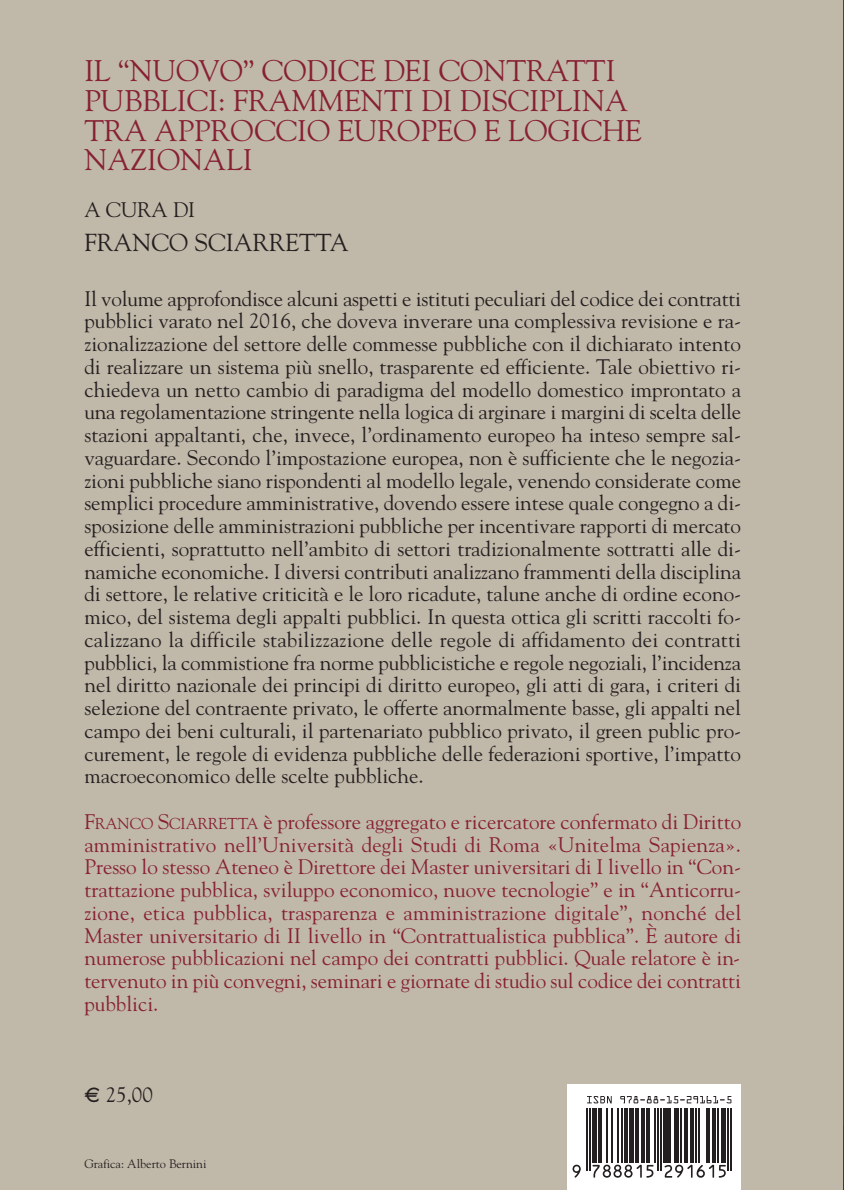
<style>
.page{position:relative;width:844px;height:1190px;background:#fff}
.page>*{position:absolute;margin:0;border:0;box-sizing:border-box;transform-origin:0 0}
.t1{font:29.75px/29.8px "Goudy";color:#872033}
.t2{font:24.5px "Goudy";color:#231f20}
.t3{font:21px/22.8px "Goudy";color:#231f20;text-align:justify}
.t4{font:21px/22.8px "Goudy";letter-spacing:-.005em;color:#872033;text-align:justify}
.t5{font:12.25px "Goudy";color:#231f20}
.s1{font-size:15.75px}
.s2{font-family:"Euro Classic"}
</style>
<div class="page">
<div style="left:0;top:0;width:843px;height:1190px;background:#c0b8a8"></div>
<svg style="left:843px;top:1126px;width:1px;height:64px"></svg>
<svg style="left:567px;top:1084px;width:174px;height:106px;background:#e6e6e6"></svg>
<svg style="left:587px;top:1096px;width:24px;height:7px"></svg>
<svg style="left:620px;top:1096px;width:111px;height:7px"></svg>
<svg style="left:572px;top:1165px;width:8px;height:13px"></svg>
<hr style="left:586px;top:1108px;width:1px;height:62px;background:#231f20">
<hr style="left:589px;top:1108px;width:1px;height:62px;background:#231f20">
<hr style="left:592px;top:1108px;width:4px;height:55px;background:#231f20">
<hr style="left:598px;top:1108px;width:3px;height:55px;background:#231f20">
<hr style="left:606px;top:1108px;width:1px;height:55px;background:#231f20">
<hr style="left:610px;top:1108px;width:2px;height:55px;background:#231f20">
<hr style="left:617px;top:1108px;width:1px;height:55px;background:#231f20">
<hr style="left:621px;top:1108px;width:2px;height:55px;background:#231f20">
<hr style="left:624px;top:1108px;width:3px;height:55px;background:#231f20">
<hr style="left:629px;top:1108px;width:4px;height:55px;background:#231f20">
<hr style="left:635px;top:1108px;width:3px;height:55px;background:#231f20">
<hr style="left:641px;top:1108px;width:3px;height:55px;background:#231f20">
<svg style="left:592px;top:1165px;width:61px;height:13px"></svg>
<hr style="left:646px;top:1108px;width:3px;height:55px;background:#231f20">
<hr style="left:653px;top:1108px;width:2px;height:55px;background:#231f20">
<hr style="left:656px;top:1108px;width:2px;height:62px;background:#231f20">
<hr style="left:660px;top:1108px;width:1px;height:62px;background:#231f20">
<hr style="left:663px;top:1108px;width:3px;height:55px;background:#231f20">
<hr style="left:667px;top:1108px;width:3px;height:55px;background:#231f20">
<div style="left:673px;top:1108px;width:5px;height:55px;background:#231f20"></div>
<hr style="left:680px;top:1108px;width:1px;height:55px;background:#231f20">
<hr style="left:684px;top:1108px;width:3px;height:55px;background:#231f20">
<hr style="left:690px;top:1108px;width:3px;height:55px;background:#231f20">
<hr style="left:695px;top:1108px;width:1px;height:55px;background:#231f20">
<hr style="left:698px;top:1108px;width:2px;height:55px;background:#231f20">
<hr style="left:706px;top:1108px;width:3px;height:55px;background:#231f20">
<hr style="left:712px;top:1108px;width:3px;height:55px;background:#231f20">
<svg style="left:664px;top:1165px;width:61px;height:13px"></svg>
<hr style="left:716px;top:1108px;width:2px;height:55px;background:#231f20">
<div style="left:721px;top:1108px;width:5px;height:55px;background:#231f20"></div>
<hr style="left:727px;top:1108px;width:2px;height:62px;background:#231f20">
<hr style="left:730px;top:1108px;width:2px;height:62px;background:#231f20">
<h1 class="t1" style="left:84px;top:58px;width:559px">IL “NUOVO” CODICE DEI CONTRATTI<br>PUBBLICI: FRAMMENTI DI DISCIPLINA<br>TRA APPROCCIO EUROPEO E LOGICHE<br>NAZIONALI</h1>
<p class="t3" style="left:84px;top:200px;width:112px">A CURA DI</p>
<p class="t2" style="left:84px;top:233px;width:266px">FRANCO SCIARRETTA</p>
<p class="t3" style="left:84px;top:289px;width:658px">Il volume approfondisce alcuni aspetti e istituti peculiari del codice dei contratti pubblici varato nel 2016, che doveva inverare una complessiva revisione e ra&shy;zionalizzazione del settore delle commesse pubbliche con il dichiarato intento di realizzare un sistema più snello, trasparente ed efficiente. Tale obiettivo ri&shy;chiedeva un netto cambio di paradigma del modello domestico improntato a una regolamentazione stringente nella logica di arginare i margini di scelta delle stazioni appaltanti, che, invece, l’ordinamento europeo ha inteso sempre sal&shy;vaguardare. Secondo l’impostazione europea, non è sufficiente che le negozia&shy;zioni pubbliche siano rispondenti al modello legale, venendo considerate come semplici procedure amministrative, dovendo essere intese quale congegno a di&shy;sposizione delle amministrazioni pubbliche per incentivare rapporti di mercato efficienti, soprattutto nell’ambito di settori tradizionalmente sottratti alle di&shy;namiche economiche. I diversi contributi analizzano frammenti della disciplina di settore, le relative criticità e le loro ricadute, talune anche di ordine econo&shy;mico, del sistema degli appalti pubblici. In questa ottica gli scritti raccolti fo&shy;calizzano la difficile stabilizzazione delle regole di affidamento dei contratti pubblici, la commistione fra norme pubblicistiche e regole negoziali, l’incidenza nel diritto nazionale dei principi di diritto europeo, gli atti di gara, i criteri di selezione del contraente privato, le offerte anormalmente basse, gli appalti nel campo dei beni culturali, il partenariato pubblico privato, il green public pro&shy;curement, le regole di evidenza pubbliche delle federazioni sportive, l’impatto macroeconomico delle scelte pubbliche.</p>
<p class="t4" style="left:84px;top:812px;width:658px">F<span class="s1">RANCO</span> S<span class="s1">CIARRETTA</span> è professore aggregato e ricercatore confermato di Diritto amministrativo nell’Università degli Studi di Roma «Unitelma Sapienza».<br>Presso lo stesso Ateneo è Direttore dei Master universitari di I livello in “Con&shy;trattazione pubblica, sviluppo economico, nuove tecnologie” e in “Anticorru&shy;zione, etica pubblica, trasparenza e amministrazione digitale”, nonché del Master universitario di II livello in “Contrattualistica pubblica”. È autore di numerose pubblicazioni nel campo dei contratti pubblici. Quale relatore è in&shy;tervenuto in più convegni, seminari e giornate di studio sul codice dei contratti pubblici.</p>
<p class="t3" style="left:84px;top:1085px;width:70px"><span class="s2">D</span> 25,00</p>
<p class="t5" style="left:84px;top:1159px;width:123px">Grafica: Alberto Bernini</p>
</div>
